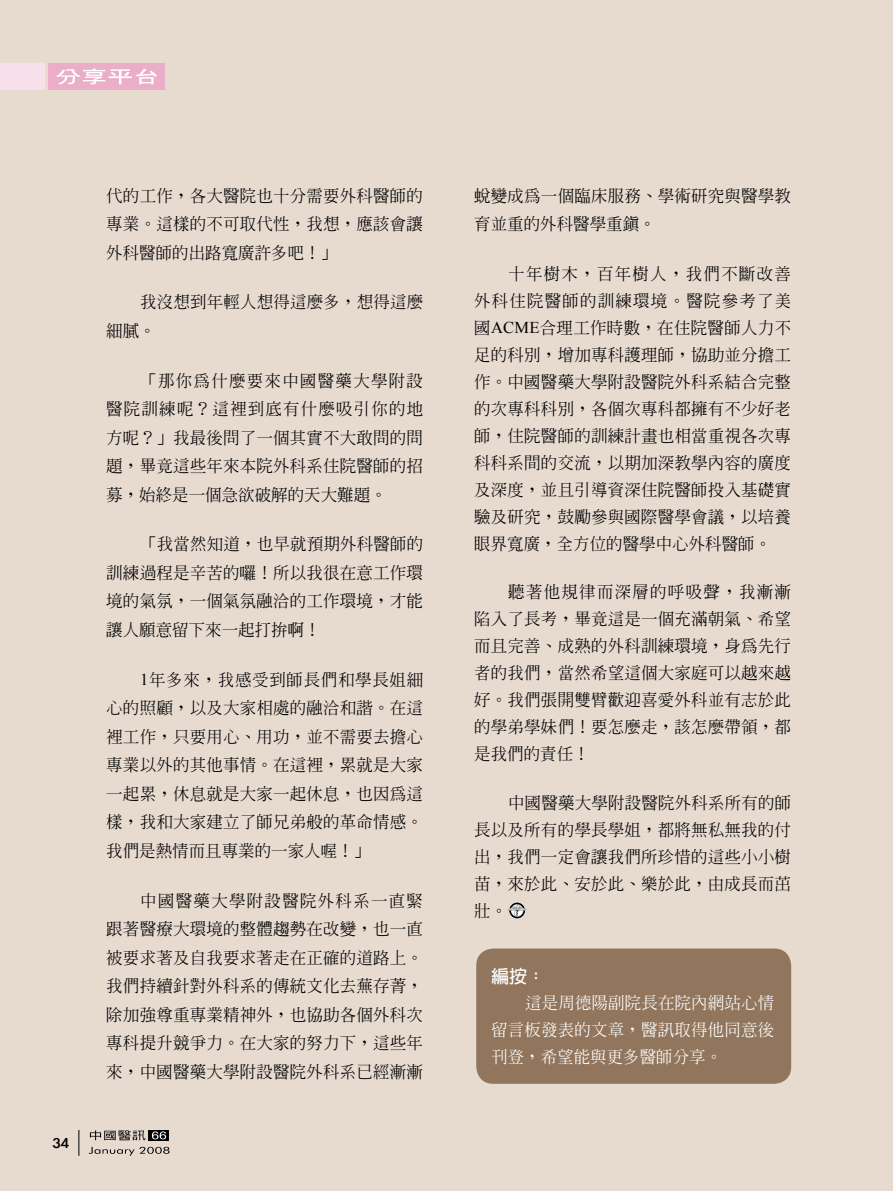
<style>
.page{position:relative;width:893px;height:1191px;background:#e7dbd0}
.page>*{position:absolute;margin:0;border:0;box-sizing:border-box;transform-origin:0 0}
.t1{font:700 18px "Lin Gothic";color:#fff}
.t2{font:500 16.5px/28.5px "Inn Ming";letter-spacing:.01em;color:#000;text-align:justify}
.t3{font:500 16.5px/27px "Inn Ming";letter-spacing:.005em;color:#fff;text-align:justify}
.t4{font:16.2px "Li Gothic Med";color:#000;scale:1.11 1}
.s1{font-family:"Times New Roman";font-weight:400}
</style>
<div class="page">
<div style="left:476px;top:948px;width:315px;height:135px;background:#91755c;border-radius:17px"></div>
<svg style="left:509px;top:902px;width:16px;height:16px"></svg>
<svg style="left:507px;top:904px;width:20px;height:12px"></svg>
<div style="left:149px;top:1130px;width:20px;height:10px;background:#000"></div>
<svg style="left:90px;top:1130px;width:56px;height:10px"></svg>
<svg style="left:152px;top:1131px;width:14px;height:8px"></svg>
<svg style="left:89px;top:1146px;width:81px;height:9px"></svg>
<svg style="left:79px;top:1130px;width:1px;height:25px"></svg>
<div style="left:49px;top:64px;width:116px;height:26px;background:#ebaec8"></div>
<div style="left:0;top:64px;width:44px;height:26px;background:#f7e0ea"></div>
<svg style="left:56px;top:69px;width:101px;height:15px"></svg>
<p class="t4" style="left:53px;top:1134px;width:9px">34</p>
<p class="t2" style="left:106px;top:181px;width:318px">代的工作，各大醫院也十分需要外科醫師的專業。這樣的不可取代性，我想，應該會讓外科醫師的出路寬廣許多吧！」</p>
<p class="t2" style="left:106px;top:288px;width:318px;text-indent:34px">我沒想到年輕人想得這麼多，想得這麼細膩。</p>
<p class="t2" style="left:106px;top:366px;width:318px;text-indent:34px">「那你為什麼要來中國醫藥大學附設醫院訓練呢？這裡到底有什麼吸引你的地方呢？」我最後問了一個其實不大敢問的問題，畢竟這些年來本院外科系住院醫師的招募，始終是一個急欲破解的天大難題。</p>
<p class="t2" style="left:106px;top:530px;width:318px;text-indent:34px">「我當然知道，也早就預期外科醫師的訓練過程是辛苦的囉！所以我很在意工作環境的氣氛，一個氣氛融洽的工作環境，才能讓人願意留下來一起打拚啊！</p>
<p class="t2" style="left:106px;top:665px;width:318px;text-indent:34px"><span class="s1">1</span>年多來，我感受到師長們和學長姐細心的照顧，以及大家相處的融洽和諧。在這裡工作，只要用心、用功，並不需要去擔心專業以外的其他事情。在這裡，累就是大家一起累，休息就是大家一起休息，也因為這樣，我和大家建立了師兄弟般的革命情感。我們是熱情而且專業的一家人喔！」</p>
<p class="t2" style="left:106px;top:886px;width:318px;text-indent:34px">中國醫藥大學附設醫院外科系一直緊跟著醫療大環境的整體趨勢在改變，也一直被要求著及自我要求著走在正確的道路上。我們持續針對外科系的傳統文化去蕪存菁，除加強尊重專業精神外，也協助各個外科次專科提升競爭力。在大家的努力下，這些年來，中國醫藥大學附設醫院外科系已經漸漸</p>
<p class="t2" style="left:474px;top:181px;width:318px">蛻變成為一個臨床服務、學術研究與醫學教育並重的外科醫學重鎮。</p>
<p class="t2" style="left:474px;top:260px;width:318px;line-height:27px;text-indent:34px">十年樹木，百年樹人，我們不斷改善外科住院醫師的訓練環境。醫院參考了美國<span class="s1">ACME</span>合理工作時數，在住院醫師人力不足的科別，增加專科護理師，協助並分擔工作。中國醫藥大學附設醫院外科系結合完整的次專科科別，各個次專科都擁有不少好老師，住院醫師的訓練計畫也相當重視各次專科科系間的交流，以期加深教學內容的廣度及深度，並且引導資深住院醫師投入基礎實驗及研究，鼓勵參與國際醫學會議，以培養眼界寬廣，全方位的醫學中心外科醫師。</p>
<p class="t2" style="left:474px;top:578px;width:318px;line-height:27px;text-indent:34px">聽著他規律而深層的呼吸聲，我漸漸陷入了長考，畢竟這是一個充滿朝氣、希望而且完善、成熟的外科訓練環境，身為先行者的我們，當然希望這個大家庭可以越來越好。我們張開雙臂歡迎喜愛外科並有志於此的學弟學妹們！要怎麼走，該怎麼帶領，都是我們的責任！</p>
<p class="t2" style="left:474px;top:789px;width:318px;line-height:27px;text-indent:34px">中國醫藥大學附設醫院外科系所有的師長以及所有的學長學姐，都將無私無我的付出，我們一定會讓我們所珍惜的這些小小樹苗，來於此、安於此、樂於此，由成長而茁壯。</p>
<p class="t1" style="left:491px;top:967px;width:55px">編按：</p>
<p class="t3" style="left:491px;top:989px;width:284px;text-indent:34px">這是周德陽副院長在院內網站心情留言板發表的文章，醫訊取得他同意後刊登，希望能與更多醫師分享。</p>
</div>
